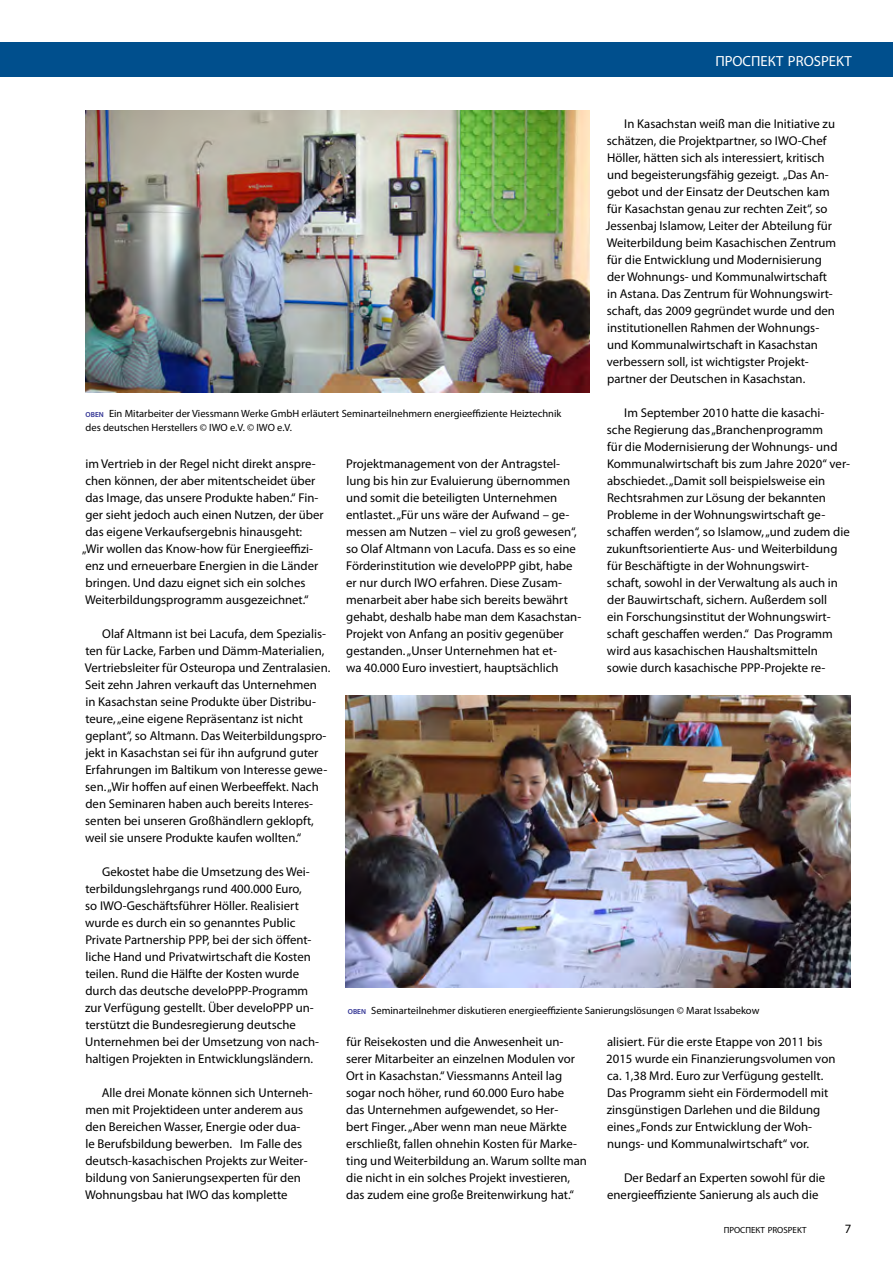
<style>
.page{position:relative;width:893px;height:1263px;background:#fff}
.page>*{position:absolute;margin:0;border:0;box-sizing:border-box;transform-origin:0 0}
.t1{font:14.7px "Myriad Pro";color:#fff}
.t2{font:12.75px/17px "Myriad Pro";color:#000}
.t3{font:12.75px "Myriad Pro";color:#000}
.t4{font:10.5px/13.5px "Myriad Pro";color:#000}
.t5{font:8.85px "Myriad Pro";color:#000}
.s1{font-weight:600;font-size:7.35px;color:#2e3092}
</style>
<div class="page">
<div style="left:0;top:43px;width:893px;height:34px;background:#004f8d"></div>
<img style="left:85px;top:111px;width:505px;height:281px">
<img style="left:346px;top:695px;width:504px;height:293px">
<p class="t1" style="left:715px;top:52px;width:138px">ПРОСПЕКТ PROSPEKT</p>
<p class="t2" style="left:606px;top:115px;width:232px;text-indent:18px">In Kasachstan weiß man die Initiative zu schätzen, die Projektpartner, so IWO-Chef Höller, hätten sich als interessiert, kritisch und begeisterungsfähig gezeigt. „Das An&shy;gebot und der Einsatz der Deutschen kam für Kasachstan genau zur rechten Zeit“, so Jessenbaj Islamow, Leiter der Abteilung für Weiterbildung beim Kasachischen Zentrum für die Entwicklung und Modernisierung der Wohnungs- und Kommunalwirtschaft in Astana. Das Zentrum für Wohnungswirt&shy;schaft, das 2009 gegründet wurde und den institutionellen Rahmen der Wohnungs&shy;und Kommunalwirtschaft in Kasachstan verbessern soll, ist wichtigster Projekt&shy;partner der Deutschen in Kasachstan.</p>
<p class="t2" style="left:607px;top:404px;width:245px;text-indent:17px">Im September 2010 hatte die kasachi&shy;sche Regierung das „Branchenprogramm<br>für die Modernisierung der Wohnungs- und Kommunalwirtschaft bis zum Jahre 2020“ ver&shy;abschiedet. „Damit soll beispielsweise ein Rechtsrahmen zur Lösung der bekannten Probleme in der Wohnungswirtschaft ge&shy;schaffen werden“, so Islamow, „und zudem die zukunftsorientierte Aus- und Weiterbildung für Beschäftigte in der Wohnungswirt-<br>schaft, sowohl in der Verwaltung als auch in der Bauwirtschaft, sichern. Außerdem soll<br>ein Forschungsinstitut der Wohnungswirt&shy;schaft geschaffen werden.“ Das Programm wird aus kasachischen Haushaltsmitteln sowie durch kasachische PPP-Projekte re-</p>
<p class="t4" style="left:85px;top:407px;width:477px"><span class="s1">OBEN</span> Ein Mitarbeiter der Viessmann Werke GmbH erläutert Seminarteilnehmern energieeffiziente Heiztechnik des deutschen Herstellers © IWO e.V. © IWO e.V.</p>
<p class="t2" style="left:82px;top:455px;width:243px">im Vertrieb in der Regel nicht direkt anspre&shy;chen können, der aber mitentscheidet über das Image, das unsere Produkte haben.“ Fin&shy;ger sieht jedoch auch einen Nutzen, der über das eigene Verkaufsergebnis hinausgeht:<br>„Wir wollen das Know-how für Energieeffizi&shy;enz und erneuerbare Energien in die Länder bringen. Und dazu eignet sich ein solches Weiterbildungsprogramm ausgezeichnet.“</p>
<p class="t2" style="left:85px;top:625px;width:247px;text-indent:17px">Olaf Altmann ist bei Lacufa, dem Spezialis&shy;ten für Lacke, Farben und Dämm-Materialien, Vertriebsleiter für Osteuropa und Zentralasien.<br>Seit zehn Jahren verkauft das Unternehmen<br>in Kasachstan seine Produkte über Distribu&shy;teure, „eine eigene Repräsentanz ist nicht geplant“, so Altmann. Das Weiterbildungspro&shy;jekt in Kasachstan sei für ihn aufgrund guter Erfahrungen im Baltikum von Interesse gewe&shy;sen. „Wir hoffen auf einen Werbeeffekt. Nach den Seminaren haben auch bereits Interes&shy;senten bei unseren Großhändlern geklopft, weil sie unsere Produkte kaufen wollten.“</p>
<p class="t2" style="left:85px;top:863px;width:235px;text-indent:17px">Gekostet habe die Umsetzung des Wei&shy;terbildungslehrgangs rund 400.000 Euro,<br>so IWO-Geschäftsführer Höller. Realisiert wurde es durch ein so genanntes Public Private Partnership PPP, bei der sich öffent&shy;liche Hand und Privatwirtschaft die Kosten teilen. Rund die Hälfte der Kosten wurde durch das deutsche develoPPP-Programm zur Verfügung gestellt. Über develoPPP un&shy;terstützt die Bundesregierung deutsche Unternehmen bei der Umsetzung von nach&shy;haltigen Projekten in Entwicklungsländern.</p>
<p class="t2" style="left:85px;top:1084px;width:229px;text-indent:17px">Alle drei Monate können sich Unterneh&shy;men mit Projektideen unter anderem aus den Bereichen Wasser, Energie oder dua-<br>le Berufsbildung bewerben. Im Falle des deutsch-kasachischen Projekts zur Weiter&shy;bildung von Sanierungsexperten für den Wohnungsbau hat IWO das komplette</p>
<p class="t2" style="left:346px;top:455px;width:237px">Projektmanagement von der Antragstel&shy;lung bis hin zur Evaluierung übernommen und somit die beteiligten Unternehmen entlastet. „Für uns wäre der Aufwand – ge&shy;messen am Nutzen – viel zu groß gewesen“, so Olaf Altmann von Lacufa. Dass es so eine Förderinstitution wie develoPPP gibt, habe er nur durch IWO erfahren. Diese Zusam&shy;menarbeit aber habe sich bereits bewährt gehabt, deshalb habe man dem Kasachstan-Projekt von Anfang an positiv gegenüber gestanden. „Unser Unternehmen hat et-<br>wa 40.000 Euro investiert, hauptsächlich</p>
<p class="t4" style="left:348px;top:1004px;width:413px"><span class="s1">OBEN</span> Seminarteilnehmer diskutieren energieeffiziente Sanierungslösungen © Marat Issabekow</p>
<p class="t2" style="left:346px;top:1033px;width:242px">für Reisekosten und die Anwesenheit un&shy;serer Mitarbeiter an einzelnen Modulen vor Ort in Kasachstan.“ Viessmanns Anteil lag sogar noch höher, rund 60.000 Euro habe<br>das Unternehmen aufgewendet, so Her-<br>bert Finger. „Aber wenn man neue Märkte erschließt, fallen ohnehin Kosten für Marke&shy;ting und Weiterbildung an. Warum sollte man die nicht in ein solches Projekt investieren, das zudem eine große Breitenwirkung hat.“</p>
<p class="t2" style="left:606px;top:1033px;width:231px">alisiert. Für die erste Etappe von 2011 bis 2015 wurde ein Finanzierungsvolumen von ca. 1,38 Mrd. Euro zur Verfügung gestellt.<br>Das Programm sieht ein Fördermodell mit zinsgünstigen Darlehen und die Bildung eines „Fonds zur Entwicklung der Woh&shy;nungs- und Kommunalwirtschaft“ vor.</p>
<p class="t2" style="left:607px;top:1169px;width:220px;text-indent:17px">Der Bedarf an Experten sowohl für die energieeffiziente Sanierung als auch die</p>
<p class="t5" style="left:724px;top:1225px;width:84px">ПРОСПЕКТ PROSPEKT</p>
<p class="t3" style="left:845px;top:1221px;width:8px">7</p>
</div>
